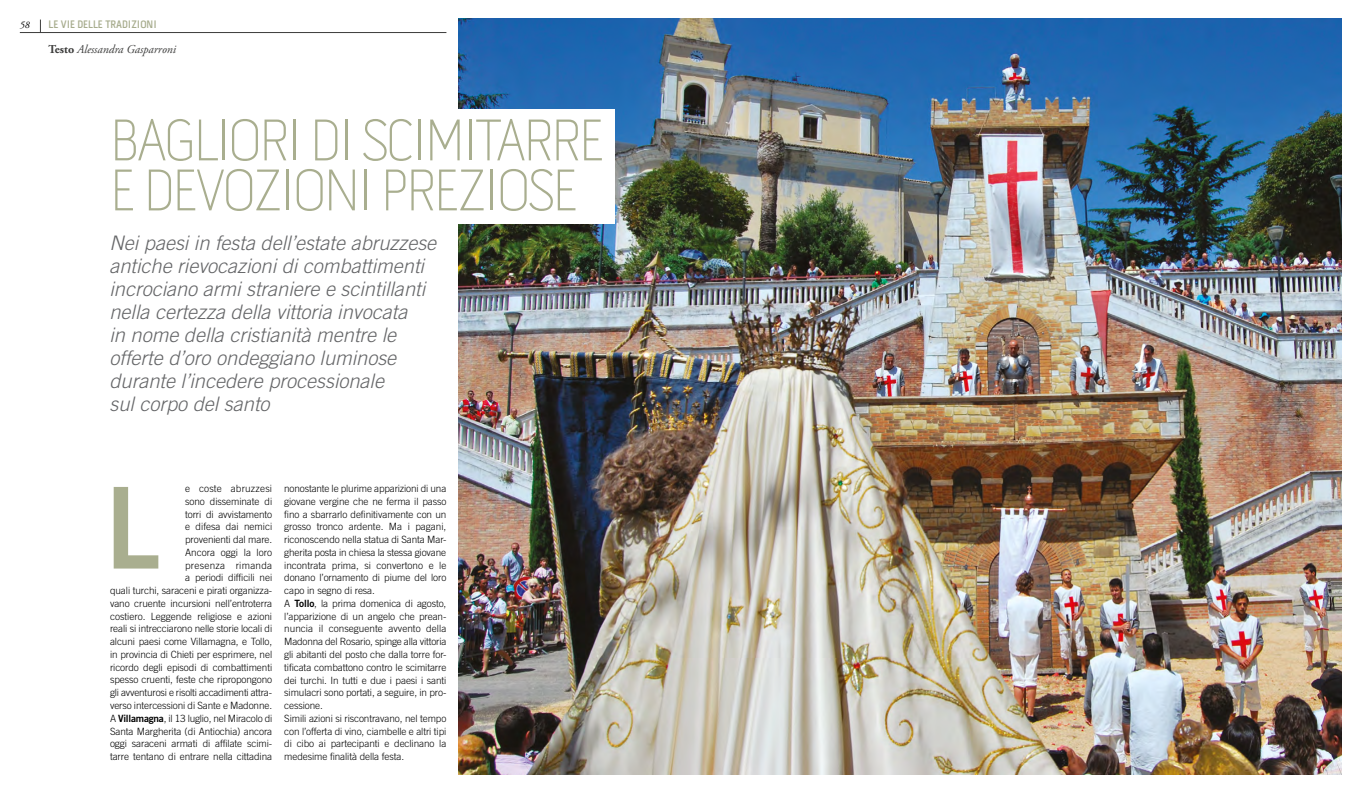
<style>
.page{position:relative;width:1361px;height:794px;background:#fff}
.page>*{position:absolute;margin:0;border:0;box-sizing:border-box;transform-origin:0 0}
.t1{font:700 120px "Pill Gothic 300 mg";color:#a9ae8f}
.t2{font:100 60px/50px "Pill Gothic 300 mg";letter-spacing:-.05em;color:#a9ae8f}
.t3{font:italic 300 20px/23px "Trade Gothic LT Std";color:#646567}
.t4{font:italic 12px "Adobe Garamond Pro";color:#3c3c3b}
.t5{font:600 11px "Pill Gothic 300 mg";color:#a7ac8d}
.t6{font:300 10px/12.8px "Trade Gothic";letter-spacing:-.01em;color:#000;text-align:right}
.t7{font:italic 10px "Adobe Garamond Pro";color:#000}
.s1{font-weight:700;font-style:normal}
.s2{font-family:"Trade Gothic Bold Two";font-weight:400}
</style>
<div class="page">
<svg style="left:40px;top:20px;width:1px;height:12px"></svg>
<img style="left:458px;top:19px;width:883px;height:755px">
<div style="left:280px;top:109px;width:334px;height:115px;background:#fff"></div>
<hr style="left:20px;top:32px;width:426px;height:1px;background:#3c3c3b">
<p class="t7" style="left:20px;top:19px;width:11px">58</p>
<p class="t5" style="left:49px;top:17px;width:110px">LE VIE DELLE TRADIZIONI</p>
<p class="t4" style="left:49px;top:42px;width:129px"><span class="s1">Testo</span> Alessandra Gasparroni</p>
<h2 class="t2" style="left:110px;top:115px;width:497px">BAGLIORI DI SCIMITARRE<br>E DEVOZIONI PREZIOSE</h2>
<p class="t3" style="left:109px;top:231px;width:328px">Nei paesi in festa dell’estate abruzzese antiche rievocazioni di combattimenti incrociano armi straniere e scintillanti nella certezza della vittoria invocata<br>in nome della cristianità mentre le offerte d’oro ondeggiano luminose durante l’incedere processionale<br>sul corpo del santo</p>
<p class="t6" style="left:110px;top:482px;width:164px">e coste abruzzesi<br>sono disseminate di<br>torri di avvistamento<br>e difesa dai nemici<br>provenienti dal mare.<br>Ancora oggi la loro<br>presenza rimanda<br>a periodi difficili nei<br>quali turchi, saraceni e pirati organizza&shy;vano cruente incursioni nell’entroterra costiero. Leggende religiose e azioni reali si intrecciarono nelle storie locali di alcuni paesi come Villamagna, e Tollo, in provincia di Chieti per esprimere, nel ricordo degli episodi di combattimenti spesso cruenti, feste che ripropongono gli avventurosi e risolti accadimenti attra&shy;verso intercessioni di Sante e Madonne.<br>A <span class="s2">Villamagna</span>, il 13 luglio, nel Miracolo di Santa Margherita (di Antiochia) ancora oggi saraceni armati di affilate scimi&shy;tarre tentano di entrare nella cittadina</p>
<p class="t6" style="left:284px;top:482px;width:164px;text-align:left">nonostante le plurime apparizioni di una giovane vergine che ne ferma il passo fino a sbarrarlo definitivamente con un grosso tronco ardente. Ma i pagani, riconoscendo nella statua di Santa Mar&shy;gherita posta in chiesa la stessa giovane incontrata prima, si convertono e le donano l’ornamento di piume del loro capo in segno di resa.<br>A <span class="s2">Tollo</span>, la prima domenica di agosto, l’apparizione di un angelo che prean&shy;nuncia il conseguente avvento della Madonna del Rosario, spinge alla vittoria gli abitanti del posto che dalla torre for&shy;tificata combattono contro le scimitarre dei turchi. In tutti e due i paesi i santi simulacri sono portati, a seguire, in pro&shy;cessione.<br>Simili azioni si riscontravano, nel tempo con l’offerta di vino, ciambelle e altri tipi di cibo ai partecipanti e declinano la medesime finalità della festa.</p>
<h1 class="t1" style="left:106px;top:454px;width:55px">L</h1>
</div>
